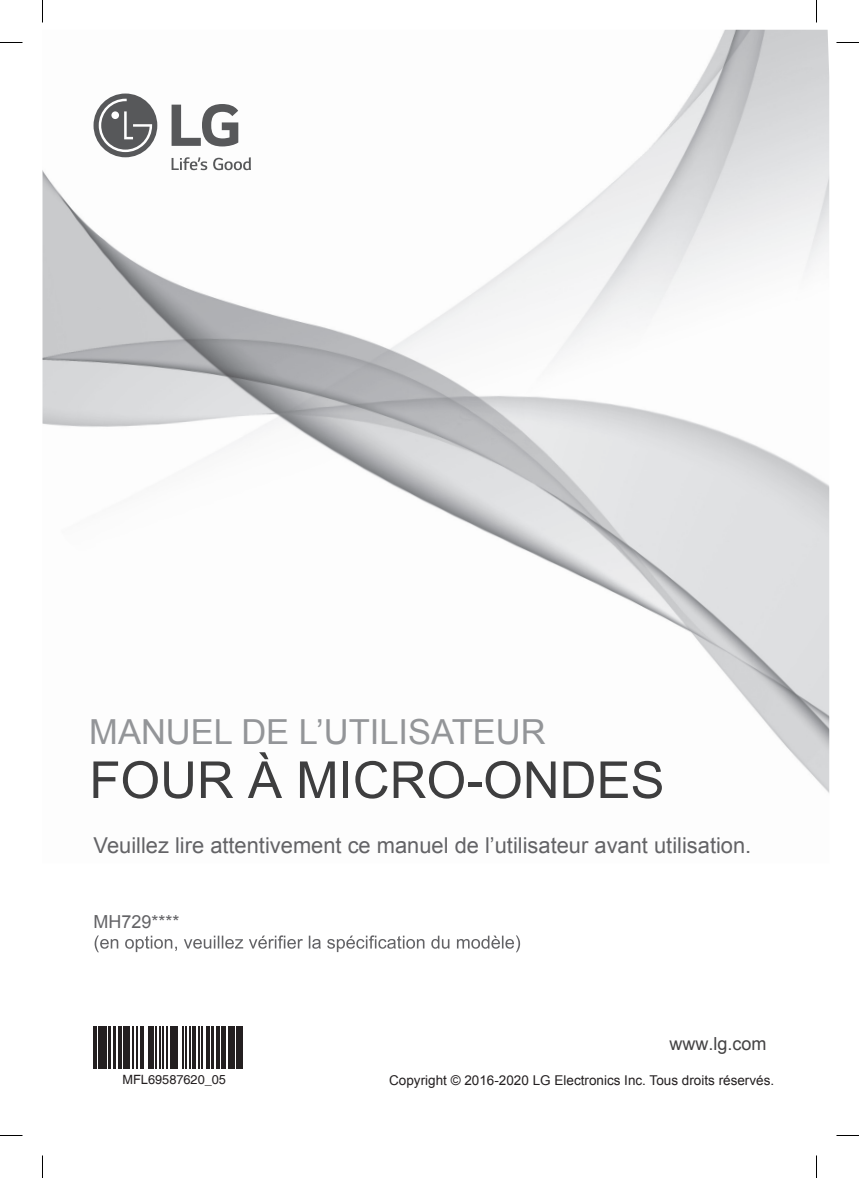
<style>
.page{position:relative;width:859px;height:1178px;background:#fff}
.page>*{position:absolute;margin:0;border:0;box-sizing:border-box;transform-origin:0 0}
.t1{font:51px "Arial";color:#3e3e3f}
.t2{font:34.5px "Arial";color:#939598}
.t3{font:21.9px "Arial";color:#636366}
.t4{font:18px "Arial";color:#434243}
.t5{font:18px "Arial";color:#636366}
.t6{font:13.5px "Arial";color:#231f20}
.t7{font:12.75px "Helvetica";color:#231f20}
.s1{font-family:"Arial"}
.s2{font-style:inherit}
</style>
<div class="page">
<img style="left:42px;top:30px;width:787px;height:763px">
<svg style="left:95px;top:935px;width:425px;height:17px"></svg>
<svg style="left:172px;top:157px;width:35px;height:13px"></svg>
<svg style="left:213px;top:157px;width:38px;height:13px"></svg>
<svg style="left:172px;top:104px;width:66px;height:42px"></svg>
<div style="left:94px;top:94px;width:63px;height:63px;background:#57585a;border-radius:50%"></div>
<svg style="left:99px;top:99px;width:53px;height:53px"></svg>
<svg style="left:0;top:42px;width:22px;height:1px"></svg>
<svg style="left:836px;top:42px;width:23px;height:1px"></svg>
<svg style="left:0;top:1135px;width:22px;height:1px"></svg>
<svg style="left:836px;top:1135px;width:23px;height:1px"></svg>
<svg style="left:42px;top:0;width:1px;height:23px"></svg>
<svg style="left:42px;top:1155px;width:1px;height:23px"></svg>
<svg style="left:816px;top:0;width:1px;height:23px"></svg>
<svg style="left:816px;top:1155px;width:1px;height:23px"></svg>
<hr style="left:93px;top:1026px;width:2px;height:43px;background:#231f20">
<hr style="left:96px;top:1026px;width:1px;height:43px;background:#231f20">
<hr style="left:98px;top:1026px;width:4px;height:43px;background:#231f20">
<hr style="left:103px;top:1026px;width:1px;height:43px;background:#231f20">
<hr style="left:105px;top:1026px;width:2px;height:43px;background:#231f20">
<hr style="left:109px;top:1026px;width:2px;height:43px;background:#231f20">
<hr style="left:113px;top:1026px;width:2px;height:43px;background:#231f20">
<hr style="left:118px;top:1026px;width:2px;height:43px;background:#231f20">
<hr style="left:121px;top:1026px;width:1px;height:43px;background:#231f20">
<hr style="left:123px;top:1026px;width:1px;height:43px;background:#231f20">
<hr style="left:125px;top:1026px;width:1px;height:43px;background:#231f20">
<hr style="left:127px;top:1026px;width:2px;height:43px;background:#231f20">
<hr style="left:133px;top:1026px;width:1px;height:43px;background:#231f20">
<hr style="left:136px;top:1026px;width:1px;height:43px;background:#231f20">
<hr style="left:140px;top:1026px;width:2px;height:43px;background:#231f20">
<hr style="left:143px;top:1026px;width:1px;height:43px;background:#231f20">
<hr style="left:148px;top:1026px;width:1px;height:43px;background:#231f20">
<hr style="left:150px;top:1026px;width:1px;height:43px;background:#231f20">
<hr style="left:153px;top:1026px;width:1px;height:43px;background:#231f20">
<hr style="left:156px;top:1026px;width:1px;height:43px;background:#231f20">
<hr style="left:159px;top:1026px;width:1px;height:43px;background:#231f20">
<hr style="left:162px;top:1026px;width:2px;height:43px;background:#231f20">
<hr style="left:167px;top:1026px;width:1px;height:43px;background:#231f20">
<hr style="left:170px;top:1026px;width:1px;height:43px;background:#231f20">
<hr style="left:172px;top:1026px;width:1px;height:43px;background:#231f20">
<hr style="left:175px;top:1026px;width:1px;height:43px;background:#231f20">
<hr style="left:177px;top:1026px;width:1px;height:43px;background:#231f20">
<hr style="left:182px;top:1026px;width:1px;height:43px;background:#231f20">
<hr style="left:185px;top:1026px;width:1px;height:43px;background:#231f20">
<hr style="left:190px;top:1026px;width:1px;height:43px;background:#231f20">
<hr style="left:192px;top:1026px;width:1px;height:43px;background:#231f20">
<hr style="left:194px;top:1026px;width:1px;height:43px;background:#231f20">
<hr style="left:198px;top:1026px;width:2px;height:43px;background:#231f20">
<hr style="left:202px;top:1026px;width:1px;height:43px;background:#231f20">
<hr style="left:206px;top:1026px;width:1px;height:43px;background:#231f20">
<hr style="left:208px;top:1026px;width:1px;height:43px;background:#231f20">
<hr style="left:212px;top:1026px;width:2px;height:43px;background:#231f20">
<hr style="left:216px;top:1026px;width:1px;height:43px;background:#231f20">
<hr style="left:218px;top:1026px;width:1px;height:43px;background:#231f20">
<hr style="left:221px;top:1026px;width:2px;height:43px;background:#231f20">
<hr style="left:224px;top:1026px;width:2px;height:43px;background:#231f20">
<hr style="left:228px;top:1026px;width:2px;height:43px;background:#231f20">
<hr style="left:231px;top:1026px;width:1px;height:43px;background:#231f20">
<hr style="left:234px;top:1026px;width:1px;height:43px;background:#231f20">
<hr style="left:236px;top:1026px;width:4px;height:43px;background:#231f20">
<hr style="left:241px;top:1026px;width:1px;height:43px;background:#231f20">
<h2 class="t2" style="left:89px;top:710px;width:458px">MANUEL DE L’UTILISATEUR</h2>
<h1 class="t1" style="left:89px;top:747px;width:577px">FOUR À MICRO-ONDES</h1>
<p class="t3" style="left:94px;top:831px;width:659px">Veuillez lire attentivement ce manuel de l’utilisateur avant utilisation.</p>
<p class="t5" style="left:94px;top:909px;width:88px">MH729****</p>
<p class="t7" style="left:123px;top:1072px;width:105px">MFL69587620_0<span class="s1">5</span></p>
<p class="t4" style="left:669px;top:1032px;width:99px">www.lg.com</p>
<p class="t6" style="left:389px;top:1071px;width:386px">Copyright © 2016-20<span class="s2">20</span> LG Electronics Inc. Tous droits réservés.</p>
</div>
